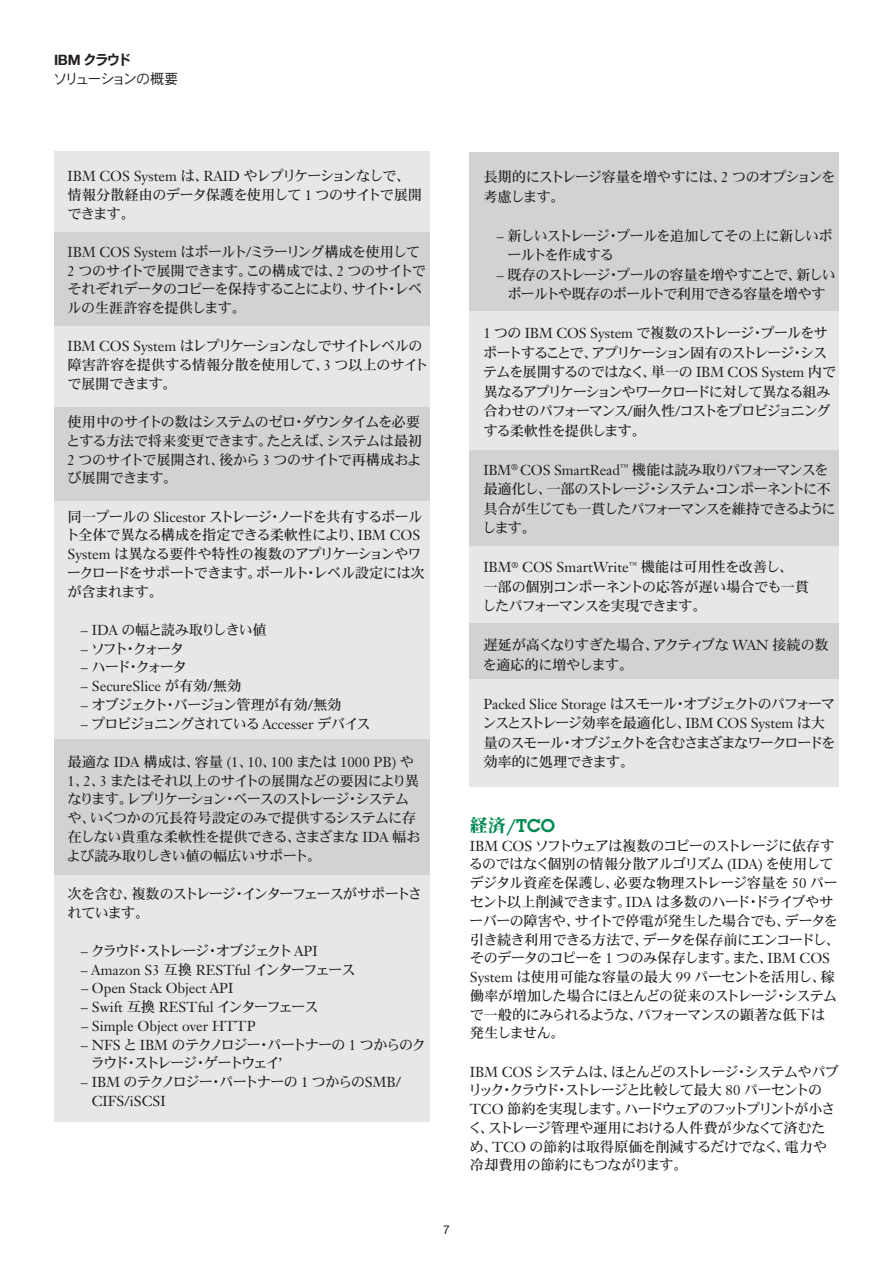
<style>
.page{position:relative;width:893px;height:1263px;background:#fff}
.page>*{position:absolute;margin:0;border:0;box-sizing:border-box;transform-origin:0 0}
._2A_head__color{font:600 18px "Lubalin Graph Std";color:#008a52}
._2C_body{font:14.25px/18.8px "Heisei Min Std W5";letter-spacing:-.06em;color:#231f20}
._2C_body-2{font:14.25px/19.5px "Heisei Min Std W5";letter-spacing:-.08em;color:#231f20}
._2C_body-3{font:14.25px/18.8px "Janson Text LT Std";color:#231f20}
._2C_body-4{font:14.25px/18.8px "Heisei Min Std W5";letter-spacing:-.04em;color:#231f20}
._2C_body-5{font:14.25px/18.8px "Heisei Min Std W5";letter-spacing:-.11em;color:#231f20}
._2C_body-6{font:14.25px/19.5px "Heisei Min Std W5";letter-spacing:-.035em;color:#231f20}
._2C_body-7{font:14.25px "Heisei Min Std W5";letter-spacing:-.09em;color:#231f20}
._2C_body-8{font:14.25px "Heisei Min Std W5";letter-spacing:-.13em;color:#231f20}
._0A_collateral_type{font:14.25px "Heisei Kaku Go Std W3";letter-spacing:-.13em;color:#231f20}
._0A_business_unit{font:14.25px "Heisei Kaku Go Std W7";color:#231f20}
._0B_industry_area{font:12px "Helvetica Neue LT Com";color:#231f20}
.s1{font-family:"Helvetica Neue LT Com";font-weight:700}
.s2{font-family:"Janson Text LT Std"}
.s3{font-family:"Heisei Min Std W5"}
.s4{font-family:"Heisei Min Std W9";font-weight:400}
</style>
<div class="page">
<div style="left:470px;top:678px;width:369px;height:109px;background:#e6e7e9"></div>
<div style="left:470px;top:622px;width:369px;height:56px;background:#d1d2d4"></div>
<div style="left:470px;top:546px;width:369px;height:77px;background:#e6e7e9"></div>
<div style="left:470px;top:450px;width:369px;height:96px;background:#d1d2d4"></div>
<div style="left:470px;top:310px;width:369px;height:139px;background:#e6e7e9"></div>
<div style="left:470px;top:152px;width:369px;height:158px;background:#d1d2d4"></div>
<div style="left:54px;top:874px;width:375px;height:247px;background:#e6e7e9"></div>
<div style="left:54px;top:739px;width:375px;height:135px;background:#d1d2d4"></div>
<div style="left:54px;top:501px;width:375px;height:238px;background:#e6e7e9"></div>
<div style="left:54px;top:407px;width:375px;height:94px;background:#d1d2d4"></div>
<div style="left:54px;top:326px;width:375px;height:81px;background:#e6e7e9"></div>
<div style="left:54px;top:232px;width:375px;height:94px;background:#d1d2d4"></div>
<div style="left:54px;top:152px;width:375px;height:80px;background:#e6e7e9"></div>
<p class="_0A_business_unit" style="left:54px;top:51px;width:79px"><span class="s1">IBM</span> クラウド</p>
<p class="_0A_collateral_type" style="left:53px;top:69px;width:127px">ソリューションの概要</p>
<p class="_2C_body-4" style="left:67px;top:166px;width:357px"><span class="s2">IBM COS System</span> は、<span class="s2">RAID</span> やレプリケーションなしで、情報分散経由のデータ保護を使用して <span class="s2">1</span> つのサイトで展開できます。</p>
<p class="_2C_body" style="left:67px;top:242px;width:360px"><span class="s2">IBM COS System</span> はボールト<span class="s2">/</span>ミラーリング構成を使用して<br><span class="s2">2</span> つのサイトで展開できます。この構成では、<span class="s2">2</span> つのサイトでそれぞれデータのコピーを保持することにより、サイト・レベルの生涯許容を提供します。</p>
<p class="_2C_body" style="left:67px;top:337px;width:363px"><span class="s2">IBM COS System</span> はレプリケーションなしでサイトレベルの障害許容を提供する情報分散を使用して、<span class="s2">3</span> つ以上のサイトで展開できます。</p>
<p class="_2C_body" style="left:66px;top:412px;width:358px">使用中のサイトの数はシステムのゼロ・ダウンタイムを必要とする方法で将来変更できます。たとえば、システムは最初<br><span class="s2">2</span> つのサイトで展開され、後から <span class="s2">3</span> つのサイトで再構成および展開できます。</p>
<p class="_2C_body" style="left:65px;top:507px;width:361px">同一プールの <span class="s2">Slicestor</span> ストレージ・ノードを共有するボールト全体で異なる構成を指定できる柔軟性により、<span class="s2">IBM COS<br>System</span> は異なる要件や特性の複数のアプリケーションやワークロードをサポートできます。ボールト・レベル設定には次が含まれます。</p>
<p class="_2C_body-2" style="left:81px;top:620px;width:187px"><span class="s2">– IDA</span> の幅と読み取りしきい値</p>
<p class="_2C_body" style="left:81px;top:639px;width:105px"><span class="s2">–</span> ソフト・クォータ</p>
<p class="_2C_body" style="left:81px;top:658px;width:108px"><span class="s2">–</span> ハード・クォータ</p>
<p class="_2C_body-3" style="left:81px;top:677px;width:162px">– SecureSlice <span class="s3">が有効</span>/<span class="s3">無効</span></p>
<p class="_2C_body" style="left:81px;top:695px;width:262px"><span class="s2">–</span> オブジェクト・バージョン管理が有効<span class="s2">/</span>無効</p>
<p class="_2C_body-7" style="left:81px;top:714px;width:291px"><span class="s2">–</span> プロビジョニングされている <span class="s2">Accesser</span> デバイス</p>
<p class="_2C_body" style="left:67px;top:752px;width:355px">最適な <span class="s2">IDA</span> 構成は、容量 <span class="s2">(1</span>、<span class="s2">10</span>、<span class="s2">100</span> または <span class="s2">1000 PB)</span> や<br><span class="s2">1</span>、<span class="s2">2</span>、<span class="s2">3</span> またはそれ以上のサイトの展開などの要因により異なります。レプリケーション・ベースのストレージ・システムや、いくつかの冗長符号設定のみで提供するシステムに存在しない貴重な柔軟性を提供できる、さまざまな <span class="s2">IDA</span> 幅および読み取りしきい値の幅広いサポート。</p>
<p class="_2C_body-2" style="left:67px;top:884px;width:356px;line-height:18.8px">次を含む、複数のストレージ・インターフェースがサポートされています。</p>
<p class="_2C_body-8" style="left:81px;top:941px;width:238px"><span class="s2">–</span> クラウド・ストレージ・オブジェクト <span class="s2">API</span></p>
<p class="_2C_body-3" style="left:81px;top:960px;width:276px">– Amazon S3 <span class="s3">互換</span> RESTful <span class="s3">インターフェース</span></p>
<p class="_2C_body-3" style="left:81px;top:979px;width:154px">– Open Stack Object API</p>
<p class="_2C_body-3" style="left:81px;top:998px;width:239px">– Swift <span class="s3">互換</span> RESTful <span class="s3">インターフェース</span></p>
<p class="_2C_body-3" style="left:81px;top:1016px;width:176px">– Simple Object over HTTP</p>
<p class="_2C_body-5" style="left:91px;top:1035px;width:337px;text-indent:-10px"><span class="s2">– NFS</span> と <span class="s2">IBM</span> のテクノロジー・パートナーの <span class="s2">1</span> つからのクラウド・ストレージ・ゲートウェイ<span class="s2">’</span></p>
<p class="_2C_body-3" style="left:92px;top:1073px;width:311px;text-indent:-11px">– IBM <span class="s3">のテクノロジー・パートナーの</span> 1 <span class="s3">つからの</span>SMB/<br>CIFS/iSCSI</p>
<p class="_2C_body" style="left:483px;top:167px;width:354px;line-height:19.5px">長期的にストレージ容量を増やすには、<span class="s2">2</span> つのオプションを考慮します。</p>
<p class="_2C_body" style="left:507px;top:226px;width:327px;line-height:19.5px;text-indent:-10px"><span class="s2">–</span> 新しいストレージ・プールを追加してその上に新しいボールトを作成する</p>
<p class="_2C_body" style="left:497px;top:265px;width:340px;line-height:19.5px;text-align:center"><span class="s2">–</span> 既存のストレージ・プールの容量を増やすことで、新しいボールトや既存のボールトで利用できる容量を増やす</p>
<p class="_2C_body" style="left:483px;top:323px;width:355px;line-height:19.5px"><span class="s2">1</span> つの <span class="s2">IBM COS System</span> で複数のストレージ・プールをサポートすることで、アプリケーション固有のストレージ・システムを展開するのではなく、単一の <span class="s2">IBM COS System</span> 内で異なるアプリケーションやワークロードに対して異なる組み合わせのパフォーマンス<span class="s2">/</span>耐久性<span class="s2">/</span>コストをプロビジョニングする柔軟性を提供します。</p>
<p class="_2C_body-2" style="left:482px;top:460px;width:355px"><span class="s2">IBM</span><sup>®</sup> <span class="s2">COS SmartRead</span><sup>™</sup> 機能は読み取りパフォーマンスを最適化し、一部のストレージ・システム・コンポーネントに不具合が生じても一貫したパフォーマンスを維持できるようにします。</p>
<p class="_2C_body" style="left:482px;top:557px;width:328px;line-height:19.5px"><span class="s2">IBM</span><sup>®</sup> <span class="s2">COS SmartWrite</span><sup>™</sup> 機能は可用性を改善し、一部の個別コンポーネントの応答が遅い場合でも一貫したパフォーマンスを実現できます。</p>
<p class="_2C_body-6" style="left:482px;top:635px;width:348px">遅延が高くなりすぎた場合、アクティブな <span class="s2">WAN</span> 接続の数を適応的に増やします。</p>
<p class="_2C_body-2" style="left:482px;top:694px;width:355px"><span class="s2">Packed Slice Storage</span> はスモール・オブジェクトのパフォーマンスとストレージ効率を最適化し、<span class="s2">IBM COS System</span> は大量のスモール・オブジェクトを含むさまざまなワークロードを効率的に処理できます。</p>
<p class="_2A_head__color" style="left:470px;top:814px;width:86px"><span class="s4">経済</span>/TCO</p>
<p class="_2C_body" style="left:469px;top:836px;width:373px"><span class="s2">IBM COS</span> ソフトウェアは複数のコピーのストレージに依存するのではなく個別の情報分散アルゴリズム <span class="s2">(IDA)</span> を使用してデジタル資産を保護し、必要な物理ストレージ容量を <span class="s2">50</span> パーセント以上削減できます。<span class="s2">IDA</span> は多数のハード・ドライブやサーバーの障害や、サイトで停電が発生した場合でも、データを引き続き利用できる方法で、データを保存前にエンコードし、そのデータのコピーを <span class="s2">1</span> つのみ保存します。また、<span class="s2">IBM COS<br>System</span> は使用可能な容量の最大 <span class="s2">99</span> パーセントを活用し、稼働率が増加した場合にほとんどの従来のストレージ・システムで一般的にみられるような、パフォーマンスの顕著な低下は発生しません。</p>
<p class="_2C_body" style="left:468px;top:1062px;width:372px"><span class="s2">IBM COS</span> システムは、ほとんどのストレージ・システムやパブリック・クラウド・ストレージと比較して最大 <span class="s2">80</span> パーセントの<br><span class="s2">TCO</span> 節約を実現します。ハードウェアのフットプリントが小さく、ストレージ管理や運用における人件費が少なくて済むため、<span class="s2">TCO</span> の節約は取得原価を削減するだけでなく、電力や冷却費用の節約にもつながります。</p>
<p class="_0B_industry_area" style="left:443px;top:1223px;width:8px">7</p>
</div>
